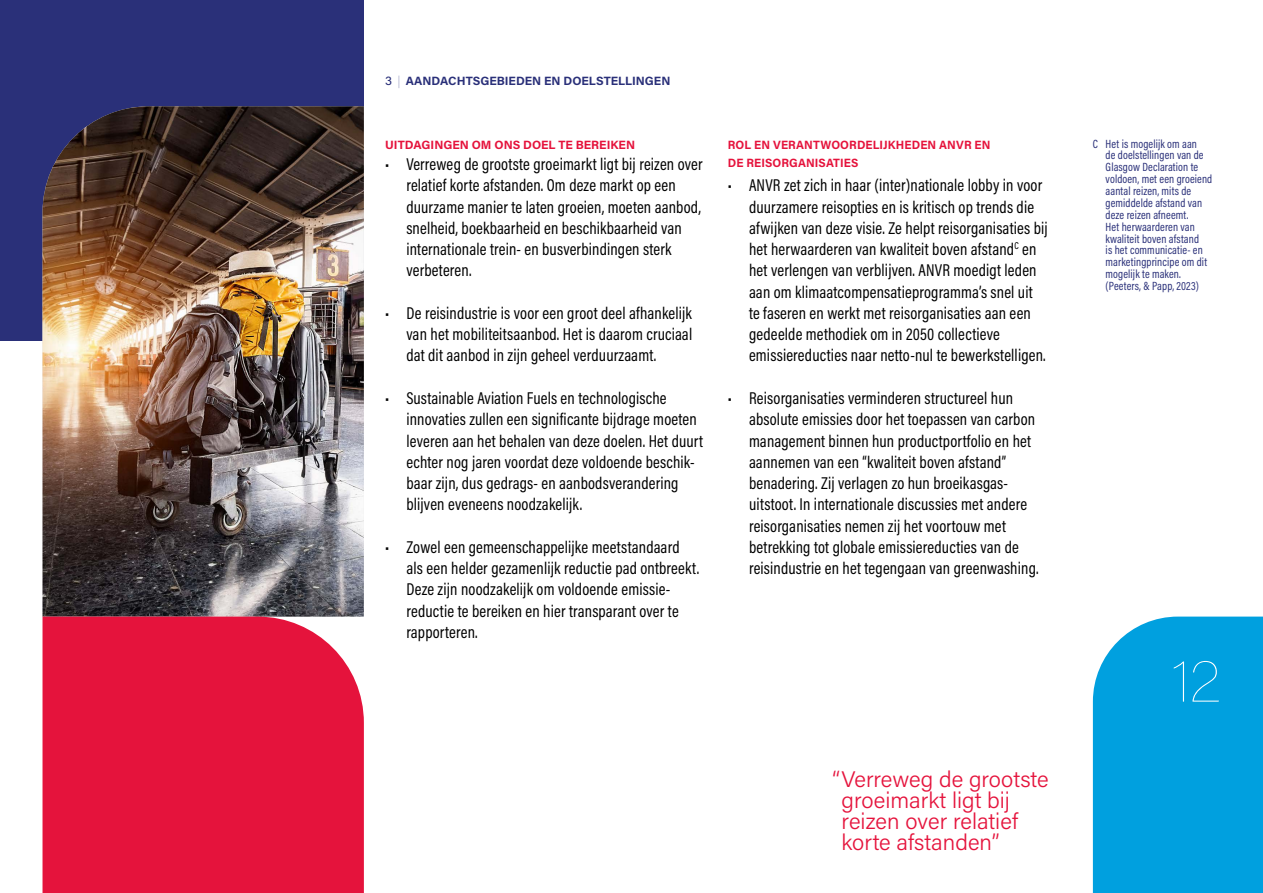
<style>
.page{position:relative;width:1263px;height:893px;background:#fff}
.page>*{position:absolute;margin:0;border:0;box-sizing:border-box;transform-origin:0 0}
.t1{font:100 57px "Acumin Pro";color:#fff}
.t2{font:300 22.5px/21.3px "Acumin Pro";color:#e5133c}
.Plat_opsomming_artikel{font:17.25px/21.3px "Acumin Pro Cond";letter-spacing:.01em;color:#000;scale:.96 1}
.Plat_opsomming_artikel-2{font:12px/11.9px "Acumin Pro Cond";letter-spacing:.01em;color:#2a3079;scale:.96 1}
.t3{font:700 12px/18.3px "Acumin Pro";letter-spacing:.005em;color:#e5133c;scale:.96 1}
.t4{font:700 12px "Acumin Pro";letter-spacing:-.005em;color:#2a3079}
.t5{font:700 12px "Acumin Pro";letter-spacing:.005em;color:#e5133c}
.s1{font-weight:500}
.s2{font-weight:100}
</style>
<div class="page">
<div style="left:0;top:0;width:364px;height:340px;background:#2a3079"></div>
<img style="left:43px;top:106px;width:321px;height:511px">
<div style="left:1093px;top:617px;width:170px;height:276px;background:#00a0df"></div>
<div style="left:43px;top:617px;width:321px;height:276px;background:#e5133c"></div>
<p class="t4" style="left:385px;top:72px;width:287px"><span class="s1">3</span> <span class="s2">|</span> AANDACHTSGEBIEDEN EN DOELSTELLINGEN</p>
<p class="t5" style="left:385px;top:136px;width:251px">UITDAGINGEN OM ONS DOEL TE BEREIKEN</p>
<p class="Plat_opsomming_artikel" style="left:406px;top:153px;width:310px;text-indent:-21px">• Verreweg de grootste groeimarkt ligt bij reizen over relatief korte afstanden. Om deze markt op een duurzame manier te laten groeien, moeten aanbod, snelheid, boekbaarheid en beschikbaarheid van internationale trein- en busverbindingen sterk verbeteren.</p>
<p class="Plat_opsomming_artikel" style="left:406px;top:302px;width:299px;text-align:justify;text-indent:-21px">• De reisindustrie is voor een groot deel afhankelijk van het mobiliteitsaanbod. Het is daarom cruciaal dat dit aanbod in zijn geheel verduurzaamt.</p>
<p class="Plat_opsomming_artikel" style="left:406px;top:387px;width:311px;text-indent:-21px">• Sustainable Aviation Fuels en technologische innovaties zullen een significante bijdrage moeten leveren aan het behalen van deze doelen. Het duurt echter nog jaren voordat deze voldoende beschik&shy;baar zijn, dus gedrags- en aanbodsverandering blijven eveneens noodzakelijk.</p>
<p class="Plat_opsomming_artikel" style="left:406px;top:536px;width:306px;text-indent:-21px">• Zowel een gemeenschappelijke meetstandaard als een helder gezamenlijk reductie pad ontbreekt.<br>Deze zijn noodzakelijk om voldoende emissie&shy;reductie te bereiken en hier transparant over te rapporteren.</p>
<p class="t3" style="left:728px;top:135px;width:275px">ROL EN VERANTWOORDELIJKHEDEN ANVR EN<br>DE REISORGANISATIES</p>
<p class="Plat_opsomming_artikel" style="left:749px;top:174px;width:313px;text-indent:-21px">• ANVR zet zich in haar (inter)nationale lobby in voor duurzamere reisopties en is kritisch op trends die afwijken van deze visie. Ze helpt reisorganisaties bij het herwaarderen van kwaliteit boven afstand<sup>C</sup> en het verlengen van verblijven. ANVR moedigt leden aan om klimaatcompensatieprogramma’s snel uit te faseren en werkt met reisorganisaties aan een gedeelde methodiek om in 2050 collectieve emissiereducties naar netto-nul te bewerkstelligen.</p>
<p class="Plat_opsomming_artikel" style="left:749px;top:387px;width:303px;text-indent:-21px">• Reisorganisaties verminderen structureel hun absolute emissies door het toepassen van carbon management binnen hun productportfolio en het aannemen van een “kwaliteit boven afstand” benadering. Zij verlagen zo hun broeikasgas&shy;uitstoot. In internationale discussies met andere reisorganisaties nemen zij het voortouw met betrekking tot globale emissiereducties van de reisindustrie en het tegengaan van greenwashing.</p>
<p class="t2" style="left:841px;top:767px;width:209px;text-indent:-9px">“Verreweg de grootste groeimarkt ligt bij reizen over relatief korte afstanden”</p>
<p class="Plat_opsomming_artikel-2" style="left:1106px;top:137px;width:113px;text-indent:-13px">C Het is mogelijk om aan<br>de doelstellingen van de<br>Glasgow Declaration te voldoen, met een groeiend aantal reizen, mits de gemiddelde afstand van deze reizen afneemt.<br>Het herwaarderen van kwaliteit boven afstand<br>is het communicatie- en marketingprincipe om dit mogelijk te maken. (Peeters, &amp; Papp, 2023)</p>
<p class="t1" style="left:1172px;top:643px;width:49px">12</p>
</div>
